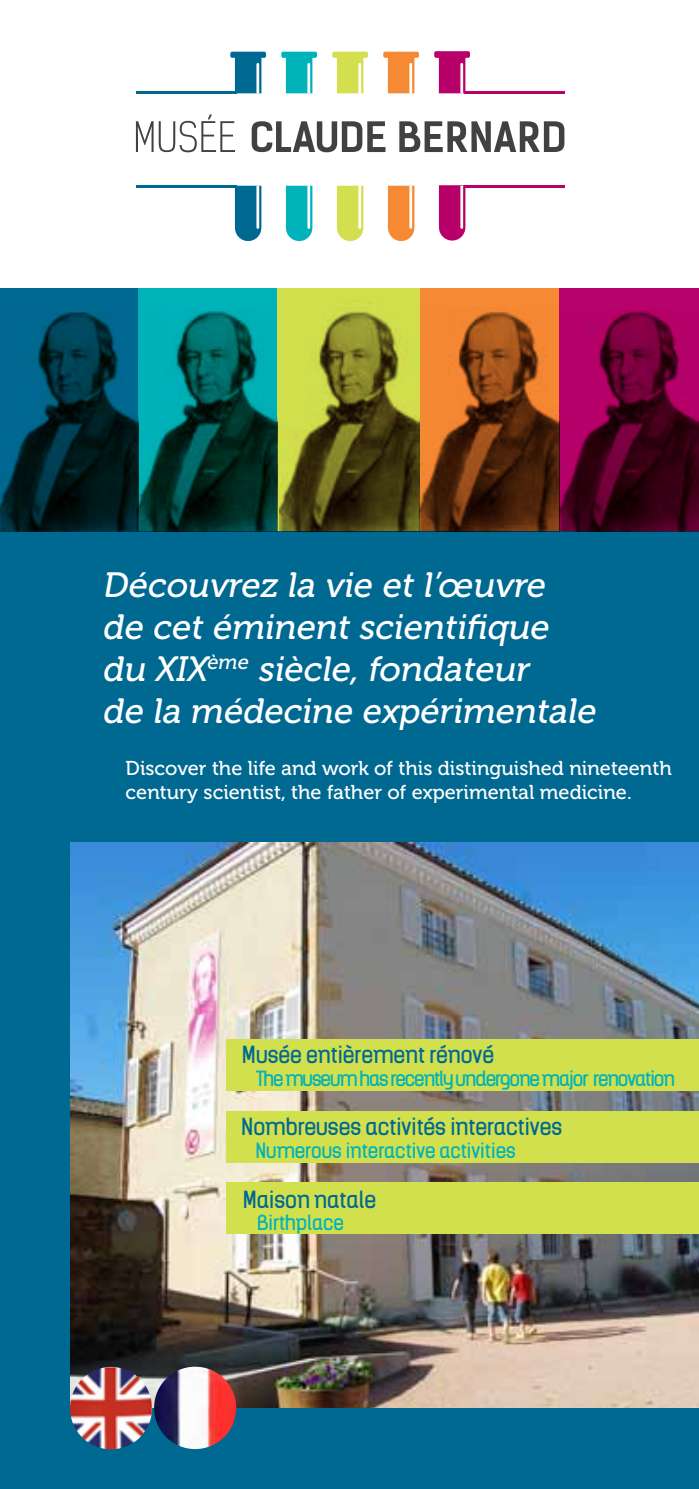
<style>
.page{position:relative;width:699px;height:1489px;background:#fff}
.page>*{position:absolute;margin:0;border:0;box-sizing:border-box;transform-origin:0 0}
.t1{font:italic 35px/42px "Museo 500";color:#fff}
.t2{font:22.5px "Kelson";color:#006992}
.t3{font:20px/24px "Museo 500";color:#fff}
.t4{font:20px "Kelson";letter-spacing:-.05em;color:#00b2ba}
.t5{font:20px "Kelson";color:#00b2ba}
</style>
<div class="page">
<div style="left:0;top:455px;width:699px;height:1033px;background:#006992"></div>
<div style="left:0;top:289px;width:140px;height:242px;background:#006992"></div>
<div style="left:138px;top:289px;width:143px;height:242px;background:#00b2ba"></div>
<div style="left:420px;top:289px;width:142px;height:242px;background:#f68933"></div>
<div style="left:559px;top:289px;width:140px;height:242px;background:#b7016b"></div>
<img style="left:0;top:312px;width:137px;height:219px">
<img style="left:137px;top:311px;width:140px;height:220px">
<img style="left:279px;top:289px;width:141px;height:242px">
<img style="left:420px;top:307px;width:139px;height:224px">
<img style="left:559px;top:311px;width:140px;height:220px">
<hr style="left:136px;top:91px;width:100px;height:2px;background:#006991">
<hr style="left:136px;top:186px;width:100px;height:2px;background:#006991">
<hr style="left:464px;top:91px;width:100px;height:2px;background:#b7006a">
<hr style="left:464px;top:185px;width:100px;height:2px;background:#b7006a">
<svg style="left:136px;top:114px;width:99px;height:38px"></svg>
<svg style="left:252px;top:121px;width:133px;height:31px"></svg>
<svg style="left:399px;top:121px;width:165px;height:31px"></svg>
<svg style="left:235px;top:186px;width:26px;height:55px"></svg>
<svg style="left:230px;top:52px;width:36px;height:41px"></svg>
<svg style="left:286px;top:186px;width:26px;height:55px"></svg>
<svg style="left:281px;top:52px;width:36px;height:41px"></svg>
<svg style="left:332px;top:52px;width:36px;height:41px"></svg>
<svg style="left:337px;top:186px;width:26px;height:55px"></svg>
<svg style="left:383px;top:52px;width:36px;height:41px"></svg>
<svg style="left:388px;top:186px;width:26px;height:55px"></svg>
<svg style="left:439px;top:185px;width:26px;height:55px"></svg>
<svg style="left:434px;top:51px;width:36px;height:42px"></svg>
<img style="left:70px;top:842px;width:629px;height:565px">
<div style="left:226px;top:1182px;width:473px;height:52px;background:#d2e04e"></div>
<div style="left:226px;top:1038px;width:473px;height:52px;background:#d2e04e"></div>
<div style="left:226px;top:1110px;width:473px;height:52px;background:#d2e04e"></div>
<img style="left:70px;top:1366px;width:82px;height:83px;border-radius:41px">
<img style="left:154px;top:1366px;width:82px;height:82px;border-radius:41px">
<h1 class="t1" style="left:102px;top:564px;width:502px">Découvrez la vie et l’œuvre de cet éminent scientifique du XIX<sup>ème</sup> siècle, fondateur<br>de la médecine expérimentale</h1>
<p class="t3" style="left:126px;top:756px;width:548px">Discover the life and work of this distinguished nineteenth century scientist, the father of experimental medicine.</p>
<p class="t2" style="left:242px;top:1039px;width:254px">Musée entièrement rénové</p>
<p class="t4" style="left:256px;top:1064px;width:420px">The museum has recently undergone major renovation</p>
<p class="t2" style="left:241px;top:1110px;width:323px">Nombreuses activités interactives</p>
<p class="t5" style="left:255px;top:1136px;width:262px">Numerous interactive activities</p>
<p class="t2" style="left:243px;top:1183px;width:135px">Maison natale</p>
<p class="t5" style="left:257px;top:1208px;width:88px">Birthplace</p>
</div>
